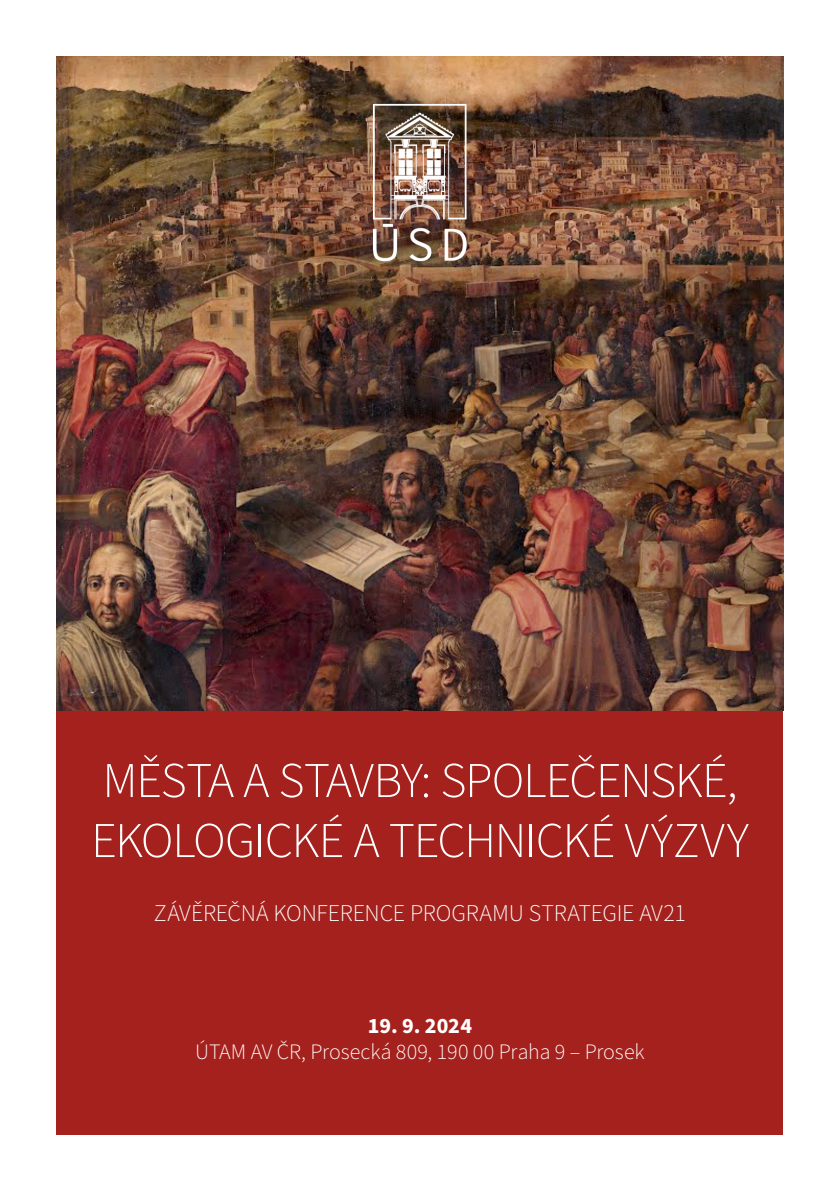
<style>
.page{position:relative;width:840px;height:1191px;background:#fff}
.page>*{position:absolute;margin:0;border:0;box-sizing:border-box;transform-origin:0 0}
.t1{font:300 50px/60px "Source Sans Pro";letter-spacing:-.025em;color:#fff}
.t2{font:300 24px "Source Sans Pro";letter-spacing:-.01em;color:#fff}
.t3{font:300 22px "Source Sans Pro";letter-spacing:-.005em;color:#fff}
.t4{font:700 22px "Source Sans Pro";color:#fff}
</style>
<div class="page">
<div style="left:57px;top:57px;width:725px;height:1077px;background:#a5211d"></div>
<img style="left:57px;top:57px;width:725px;height:654px">
<img style="left:372px;top:102px;width:95px;height:162px">
<p class="t1" style="left:91px;top:752px;width:659px">MĚSTA A STAVBY: SPOLEČENSKÉ,<br>EKOLOGICKÉ A TECHNICKÉ VÝZVY</p>
<p class="t2" style="left:154px;top:896px;width:533px">ZÁVĚREČNÁ KONFERENCE PROGRAMU STRATEGIE AV21</p>
<p class="t4" style="left:367px;top:1010px;width:106px">19. 9. 2024</p>
<p class="t3" style="left:195px;top:1037px;width:451px">ÚTAM AV ČR, Prosecká 809, 190 00 Praha 9 – Prosek</p>
</div>
